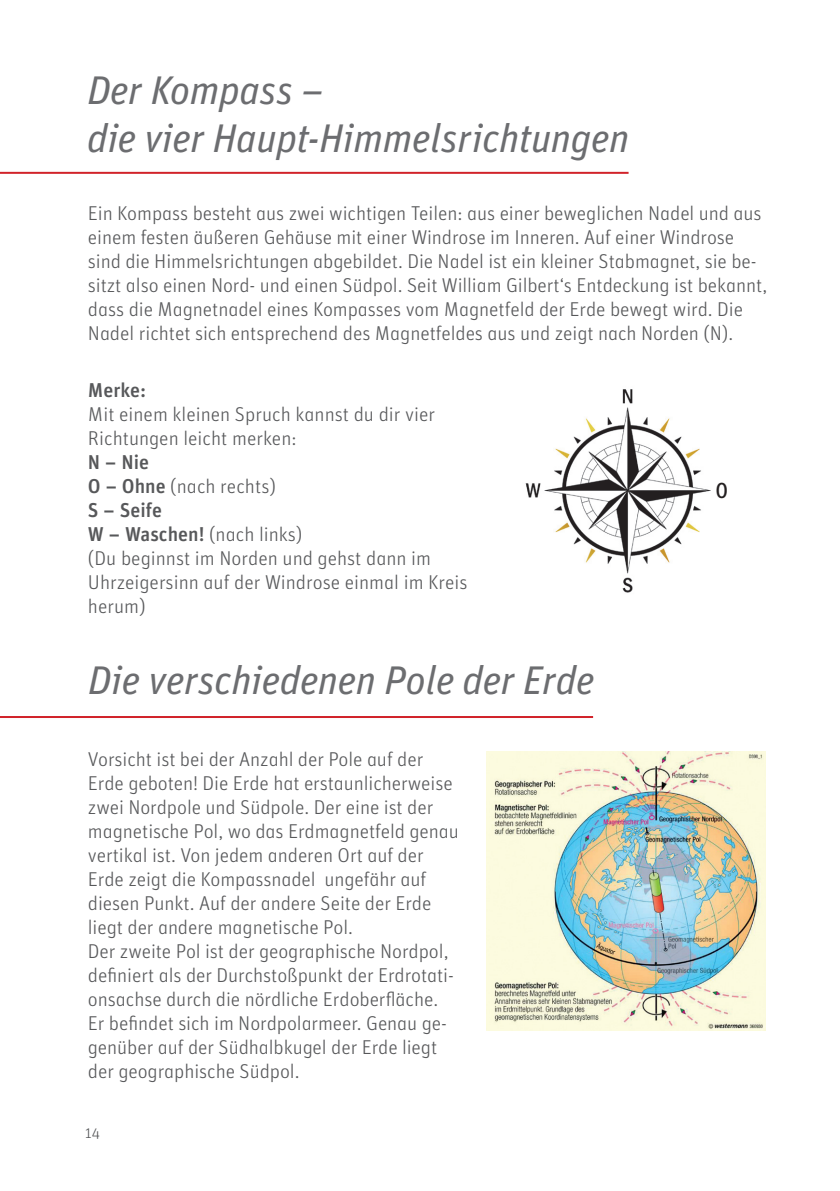
<style>
.page{position:relative;width:840px;height:1191px;background:#fff}
.page>*{position:absolute;margin:0;border:0;box-sizing:border-box;transform-origin:0 0}
.t1{font:40px/48px "Unit Regular Italic TF";letter-spacing:-.01em;color:#6c6d70}
.t2{font:21.6px "Frutiger LT Std";color:#231f20}
.t3{font:20px/24px "Unit Light Alternate";letter-spacing:-.005em;color:#57585a}
.t4{font:20px "Unit Medium Alternate";color:#57585a}
.t5{font:15px "Unit Light Alternate";color:#57585a}
.s1{font-family:"Unit Medium Alternate"}
.s2{font-family:"Unit";font-weight:500}
</style>
<div class="page">
<hr style="left:0;top:172px;width:628px;height:2px;background:#d1232a">
<img style="left:525px;top:389px;width:186px;height:204px">
<hr style="left:0;top:716px;width:592px;height:2px;background:#d1232a">
<img style="left:486px;top:751px;width:278px;height:279px">
<h1 class="t1" style="left:87px;top:66px;width:543px">Der Kompass –<br>die vier Haupt-Himmelsrichtungen</h1>
<p class="t3" style="left:88px;top:201px;width:680px">Ein Kompass besteht aus zwei wichtigen Teilen: aus einer beweglichen Nadel und aus einem festen äußeren Gehäuse mit einer Windrose im Inneren. Auf einer Windrose sind die Himmelsrichtungen abgebildet. Die Nadel ist ein kleiner Stabmagnet, sie be&shy;sitzt also einen Nord- und einen Südpol. Seit William Gilbert‘s Entdeckung ist bekannt, dass die Magnetnadel eines Kompasses vom Magnetfeld der Erde bewegt wird. Die Nadel richtet sich entsprechend des Magnetfeldes aus und zeigt nach Norden (N).</p>
<p class="t4" style="left:88px;top:378px;width:60px">Merke:</p>
<p class="t3" style="left:88px;top:402px;width:348px">Mit einem kleinen Spruch kannst du dir vier<br>Richtungen leicht merken:</p>
<p class="t4" style="left:88px;top:450px;width:63px">N – Nie</p>
<p class="t3" style="left:88px;top:474px;width:189px"><span class="s1">O – Ohne</span> (nach rechts)</p>
<p class="t4" style="left:88px;top:498px;width:75px">S – Seife</p>
<p class="t3" style="left:88px;top:522px;width:381px"><span class="s2">W – Waschen!</span> (nach links)<br>(Du beginnst im Norden und gehst dann im<br>Uhrzeigersinn auf der Windrose einmal im Kreis herum)</p>
<h1 class="t1" style="left:88px;top:655px;width:507px">Die verschiedenen Pole der Erde</h1>
<p class="t3" style="left:88px;top:747px;width:372px">Vorsicht ist bei der Anzahl der Pole auf der Erde geboten! Die Erde hat erstaunlicherweise zwei Nordpole und Südpole. Der eine ist der magnetische Pol, wo das Erdmagnetfeld genau vertikal ist. Von jedem anderen Ort auf der Erde zeigt die Kompassnadel ungefähr auf diesen Punkt. Auf der andere Seite der Erde liegt der andere magnetische Pol.<br>Der zweite Pol ist der geographische Nordpol, definiert als der Durchstoßpunkt der Erdrotati&shy;onsachse durch die nördliche Erdoberfläche.<br>Er befindet sich im Nordpolarmeer. Genau ge&shy;genüber auf der Südhalbkugel der Erde liegt der geographische Südpol.</p>
<p class="t5" style="left:85px;top:1124px;width:16px">14</p>
<p class="t2" style="left:715px;top:477px;width:14px">0</p>
</div>
